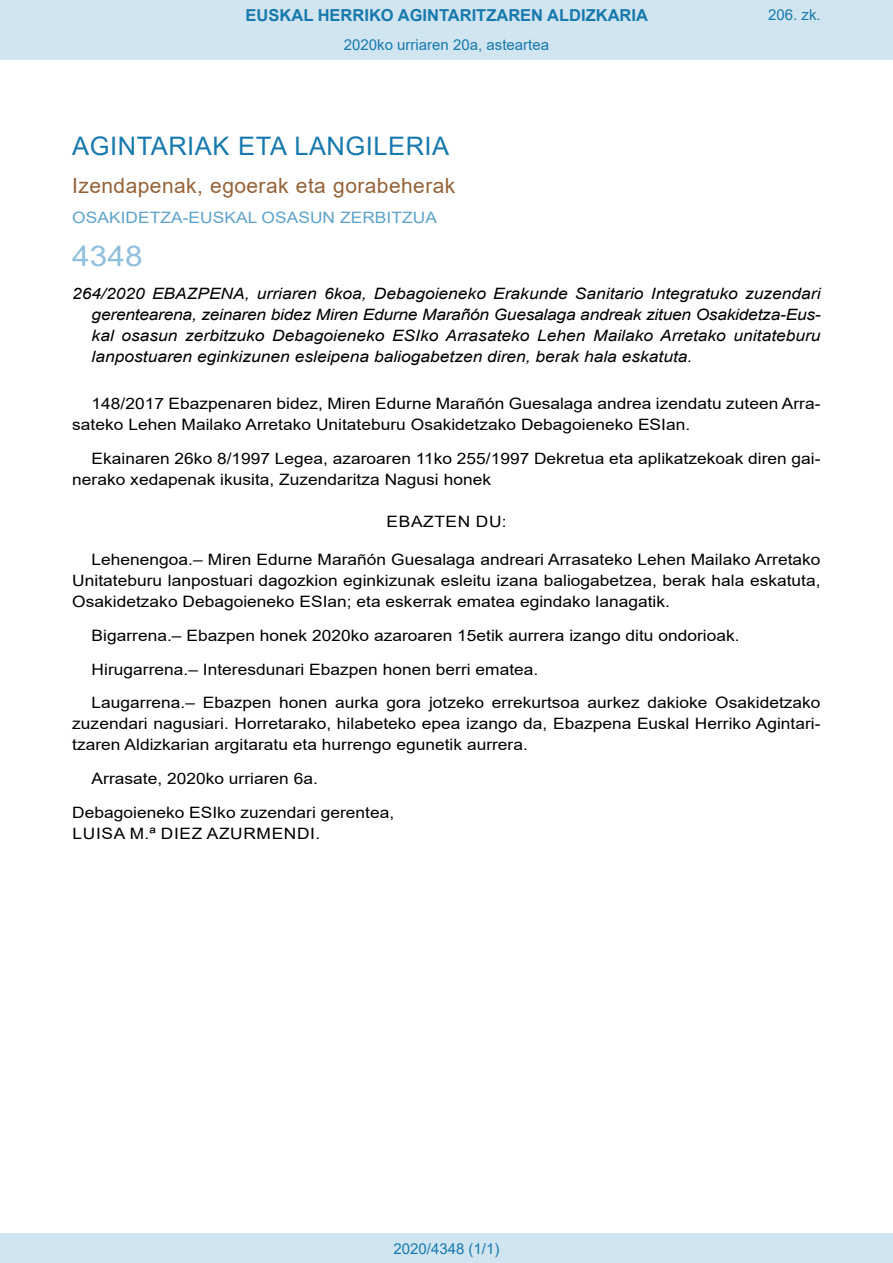
<style>
.page{position:relative;width:893px;height:1263px;background:#fff}
.page>*{position:absolute;margin:0;border:0;box-sizing:border-box;transform-origin:0 0}
.BOPVOrden{font:28.5px "Arial";color:#90c0db;scale:1.11 1}
.BOPVSeccion{font:25.5px "Arial";letter-spacing:.02em;color:#1879ad}
.BOPVSubseccion{font:21px "Arial";letter-spacing:.02em;color:#956338}
.t1{font:700 16.5px "Arial";color:#1879ad}
.BOPVDetalle{font:15.6px/21px "Arial";color:#000;scale:1.11 1}
.BOPVTitulo{font:italic 15.6px/21px "Arial";color:#000;text-align:justify;scale:1.11 1}
.BOPVFirmaPuesto{font:15.6px "Arial";color:#000;scale:1.11 1}
.BOPVOrganismo{font:15.6px "Arial";letter-spacing:.005em;color:#5ea4ca;scale:1.11 1}
.BOPVFirmaLugFec{font:15.6px "Arial";color:#000;scale:1.11 1}
.BOPVFirmaNombre{font:15.6px "Arial";letter-spacing:.035em;color:#000;scale:1.11 1}
.BOPVClave{font:15.6px "Arial";letter-spacing:.035em;color:#000;scale:1.11 1}
.Paginacion_Centro{font:15px "Arial";color:#1879ad}
</style>
<div class="page">
<div style="left:0;top:0;width:893px;height:60px;background:#d0e5f0"></div>
<div style="left:0;top:1233px;width:893px;height:30px;background:#d0e5f0"></div>
<p class="t1" style="left:246px;top:3px;width:404px">EUSKAL HERRIKO AGINTARITZAREN ALDIZKARIA</p>
<p class="Paginacion_Centro" style="left:344px;top:35px;width:207px">2020ko urriaren 20a, asteartea</p>
<p class="Paginacion_Centro" style="left:768px;top:5px;width:54px">206. zk.</p>
<p class="BOPVSeccion" style="left:72px;top:128px;width:378px">AGINTARIAK ETA LANGILERIA</p>
<p class="BOPVSubseccion" style="left:72px;top:171px;width:385px">Izendapenak, egoerak eta gorabeherak</p>
<p class="BOPVOrganismo" style="left:72px;top:207px;width:330px">OSAKIDETZA-EUSKAL OSASUN ZERBITZUA</p>
<p class="BOPVOrden" style="left:72px;top:236px;width:65px">4348</p>
<p class="BOPVTitulo" style="left:92px;top:284px;width:658px;text-indent:-19px">264/2020 EBAZPENA, urriaren 6koa, Debagoieneko Erakunde Sanitario Integratuko zuzendari gerentearena, zeinaren bidez Miren Edurne Marañón Guesalaga andreak zituen Osakidetza-Eus&shy;kal osasun zerbitzuko Debagoieneko ESIko Arrasateko Lehen Mailako Arretako unitateburu lanpostuaren eginkizunen esleipena baliogabetzen diren, berak hala eskatuta.</p>
<p class="BOPVDetalle" style="left:72px;top:393px;width:676px;text-indent:19px">148/2017 Ebazpenaren bidez, Miren Edurne Marañón Guesalaga andrea izendatu zuteen Arra&shy;sateko Lehen Mailako Arretako Unitateburu Osakidetzako Debagoieneko ESIan.</p>
<p class="BOPVDetalle" style="left:72px;top:448px;width:676px;text-indent:19px">Ekainaren 26ko 8/1997 Legea, azaroaren 11ko 255/1997 Dekretua eta aplikatzekoak diren gai&shy;nerako xedapenak ikusita, Zuzendaritza Nagusi honek</p>
<p class="BOPVClave" style="left:387px;top:511px;width:110px">EBAZTEN DU:</p>
<p class="BOPVDetalle" style="left:72px;top:549px;width:676px;text-align:justify;text-indent:19px">Lehenengoa.– Miren Edurne Marañón Guesalaga andreari Arrasateko Lehen Mailako Arretako Unitateburu lanpostuari dagozkion eginkizunak esleitu izana baliogabetzea, berak hala eskatuta, Osakidetzako Debagoieneko ESIan; eta eskerrak ematea egindako lanagatik.</p>
<p class="BOPVDetalle" style="left:92px;top:625px;width:585px">Bigarrena.– Ebazpen honek 2020ko azaroaren 15etik aurrera izango ditu ondorioak.</p>
<p class="BOPVDetalle" style="left:92px;top:658px;width:404px">Hirugarrena.– Interesdunari Ebazpen honen berri ematea.</p>
<p class="BOPVDetalle" style="left:72px;top:692px;width:676px;text-align:justify;text-indent:19px">Laugarrena.– Ebazpen honen aurka gora jotzeko errekurtsoa aurkez dakioke Osakidetzako zuzendari nagusiari. Horretarako, hilabeteko epea izango da, Ebazpena Euskal Herriko Agintari&shy;tzaren Aldizkarian argitaratu eta hurrengo egunetik aurrera.</p>
<p class="BOPVFirmaLugFec" style="left:92px;top:768px;width:205px">Arrasate, 2020ko urriaren 6a.</p>
<p class="BOPVFirmaPuesto" style="left:72px;top:801px;width:292px">Debagoieneko ESIko zuzendari gerentea,</p>
<p class="BOPVFirmaNombre" style="left:73px;top:822px;width:225px">LUISA M.ª DIEZ AZURMENDI.</p>
<p class="Paginacion_Centro" style="left:393px;top:1238px;width:107px">2020/4348 (1/1)</p>
</div>
